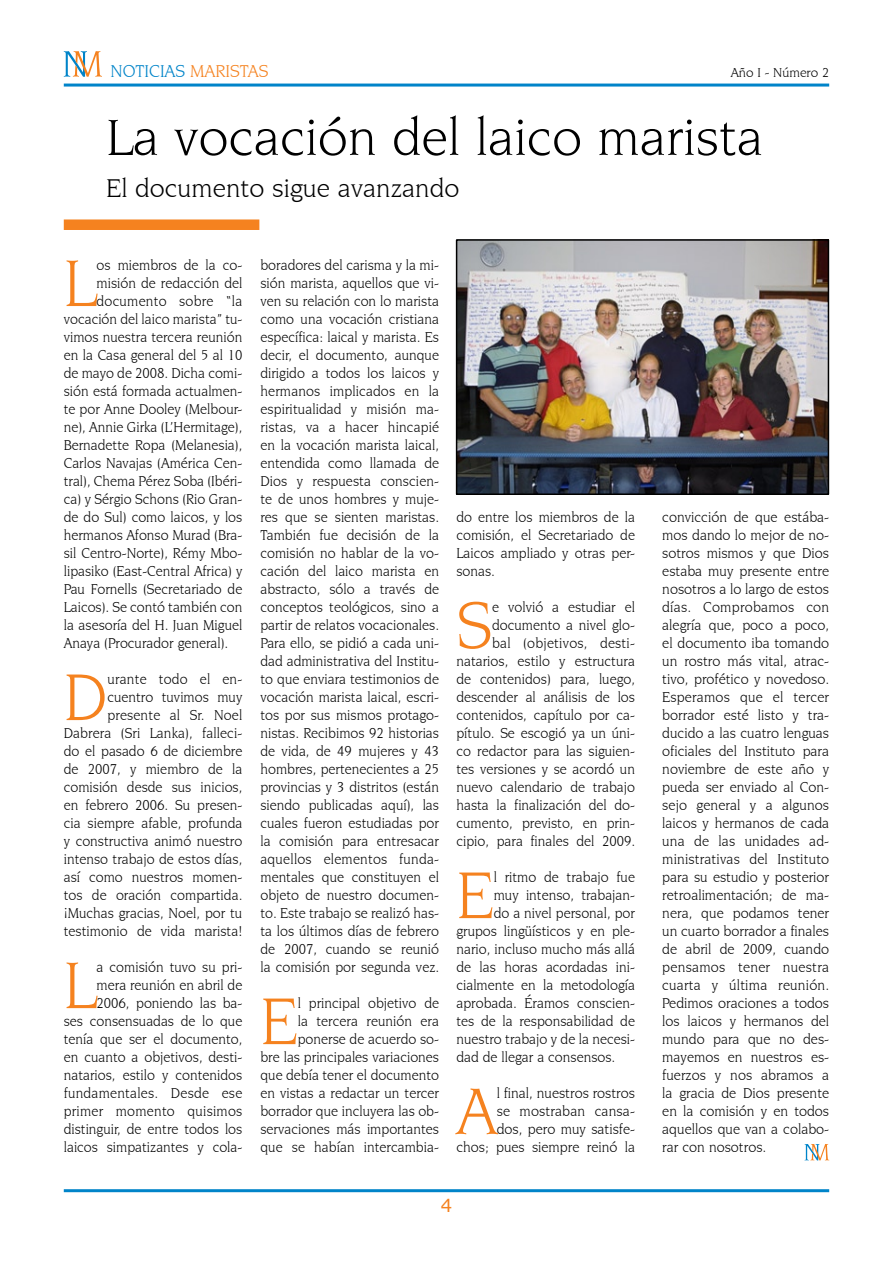
<style>
.page{position:relative;width:893px;height:1263px;background:#fff}
.page>*{position:absolute;margin:0;border:0;box-sizing:border-box;transform-origin:0 0}
.t1{font:70.05px "Novarese IT Cby BT";color:#f5821f;scale:.95 1}
.t2{font:54px "Novarese IT Cby BT";color:#000}
.t3{font:27px "Novarese IT Cby BT";color:#000}
.t4{font:18px "Novarese IT Cby BT";color:#0084c9}
.t5{font:18px "Novarese IT Cby BT";color:#f5821f}
.t6{font:15px/18px "Novarese IT Cby BT";color:#000;text-align:right;scale:.95 1}
.t7{font:15px/18px "Novarese IT Cby BT";color:#000;text-align:right;scale:.96 1}
.t8{font:13.5px "Novarese IT Cby BT";color:#000}
</style>
<div class="page">
<hr style="left:64px;top:1189px;width:765px;height:3px;background:#0084c9">
<hr style="left:64px;top:84px;width:765px;height:3px;background:#0084c9">
<svg style="left:64px;top:51px;width:38px;height:26px"></svg>
<svg style="left:805px;top:1144px;width:24px;height:16px"></svg>
<img style="left:459px;top:242px;width:367px;height:250px">
<div style="left:456px;top:239px;width:373px;height:256px;border:2px solid #000"></div>
<div style="left:64px;top:219px;width:195px;height:11px;background:#f5821f"></div>
<p class="t4" style="left:111px;top:60px;width:22px">Noticias</p>
<p class="t5" style="left:190px;top:60px;width:25px">Maristas</p>
<p class="t8" style="left:731px;top:64px;width:100px">Año I - Número 2</p>
<h2 class="t2" style="left:106px;top:105px;width:658px">La vocación del laico marista</h2>
<h3 class="t3" style="left:106px;top:172px;width:355px">El documento sigue avanzando</h3>
<h1 class="t1" style="left:64px;top:242px;width:36px">L</h1>
<p class="t6" style="left:97px;top:256px;width:155px">os miembros de la co-</p>
<p class="t6" style="left:97px;top:274px;width:155px">misión de redacción del</p>
<p class="t6" style="left:97px;top:292px;width:155px">documento sobre “la</p>
<p class="t6" style="left:64px;top:310px;width:189px">vocación del laico marista” tu-</p>
<p class="t6" style="left:64px;top:328px;width:189px">vimos nuestra tercera reunión</p>
<p class="t6" style="left:64px;top:346px;width:189px">en la Casa general del 5 al 10</p>
<p class="t6" style="left:64px;top:364px;width:189px">de mayo de 2008. Dicha comi-</p>
<p class="t6" style="left:64px;top:382px;width:189px">sión está formada actualmen-</p>
<p class="t6" style="left:64px;top:400px;width:189px">te por Anne Dooley (Melbour-</p>
<p class="t6" style="left:64px;top:418px;width:189px">ne), Annie Girka (L’Hermitage),</p>
<p class="t6" style="left:64px;top:436px;width:189px">Bernadette Ropa (Melanesia),</p>
<p class="t6" style="left:64px;top:454px;width:189px">Carlos Navajas (América Cen-</p>
<p class="t6" style="left:64px;top:472px;width:189px">tral), Chema Pérez Soba (Ibéri-</p>
<p class="t6" style="left:64px;top:490px;width:189px">ca) y Sérgio Schons (Rio Gran-</p>
<p class="t6" style="left:64px;top:508px;width:189px">de do Sul) como laicos, y los</p>
<p class="t6" style="left:64px;top:526px;width:189px">hermanos Afonso Murad (Bra-</p>
<p class="t6" style="left:64px;top:544px;width:189px">sil Centro-Norte), Rémy Mbo-</p>
<p class="t6" style="left:64px;top:562px;width:189px">lipasiko (East-Central Africa) y</p>
<p class="t6" style="left:64px;top:580px;width:189px">Pau Fornells (Secretariado de</p>
<p class="t6" style="left:64px;top:598px;width:189px">Laicos). Se contó también con</p>
<p class="t6" style="left:64px;top:616px;width:189px">la asesoría del H. Juan Miguel</p>
<p class="t6" style="left:64px;top:634px;width:175px">Anaya (Procurador general).</p>
<h1 class="t1" style="left:64px;top:656px;width:47px">D</h1>
<p class="t6" style="left:64px;top:670px;width:190px">urante todo el en&shy;cuentro tuvimos muy presente al Sr. Noel<br>Dabrera (Sri Lanka), falleci&shy;do el pasado 6 de diciembre de 2007, y miembro de la comisión desde sus inicios, en febrero 2006. Su presen&shy;cia siempre afable, profunda y constructiva animó nuestro intenso trabajo de estos días, así como nuestros momen&shy;tos de oración compartida. ¡Muchas gracias, Noel, por tu testimonio de vida marista!</p>
<h1 class="t1" style="left:64px;top:944px;width:36px">L</h1>
<p class="t6" style="left:64px;top:958px;width:189px">a comisión tuvo su pri&shy;mera reunión en abril de<br>2006, poniendo las ba-<br>ses consensuadas de lo que tenía que ser el documento, en cuanto a objetivos, desti&shy;natarios, estilo y contenidos fundamentales. Desde ese primer momento quisimos distinguir, de entre todos los laicos simpatizantes y cola-</p>
<p class="t6" style="left:260px;top:256px;width:190px;text-align:justify">boradores del carisma y la mi&shy;sión marista, aquellos que vi&shy;ven su relación con lo marista como una vocación cristiana específica: laical y marista. Es decir, el documento, aunque dirigido a todos los laicos y hermanos implicados en la espiritualidad y misión ma&shy;ristas, va a hacer hincapié en la vocación marista laical, entendida como llamada de Dios y respuesta conscien&shy;te de unos hombres y muje&shy;res que se sienten maristas.<br>También fue decisión de la comisión no hablar de la vo&shy;cación del laico marista en abstracto, sólo a través de conceptos teológicos, sino a partir de relatos vocacionales.<br>Para ello, se pidió a cada uni&shy;dad administrativa del Institu&shy;to que enviara testimonios de vocación marista laical, escri&shy;tos por sus mismos protago&shy;nistas. Recibimos 92 historias de vida, de 49 mujeres y 43 hombres, pertenecientes a 25 provincias y 3 distritos (están siendo publicadas aquí), las cuales fueron estudiadas por la comisión para entresacar aquellos elementos funda&shy;mentales que constituyen el objeto de nuestro documen&shy;to. Este trabajo se realizó has&shy;ta los últimos días de febrero de 2007, cuando se reunió la comisión por segunda vez.</p>
<h1 class="t1" style="left:260px;top:980px;width:41px">E</h1>
<p class="t6" style="left:260px;top:994px;width:189px">l principal objetivo de<br>la tercera reunión era ponerse de acuerdo so-<br>bre las principales variaciones que debía tener el documento en vistas a redactar un tercer borrador que incluyera las ob&shy;servaciones más importantes que se habían intercambia-</p>
<p class="t6" style="left:456px;top:508px;width:189px;text-align:justify">do entre los miembros de la comisión, el Secretariado de Laicos ampliado y otras per&shy;sonas.</p>
<h1 class="t1" style="left:456px;top:584px;width:39px">S</h1>
<p class="t6" style="left:456px;top:598px;width:189px">e volvió a estudiar el documento a nivel glo-<br>bal (objetivos, desti&shy;natarios, estilo y estructura de contenidos) para, luego, descender al análisis de los contenidos, capítulo por ca&shy;pítulo. Se escogió ya un úni&shy;co redactor para las siguien&shy;tes versiones y se acordó un nuevo calendario de trabajo hasta la finalización del do&shy;cumento, previsto, en prin&shy;cipio, para finales del 2009.</p>
<h1 class="t1" style="left:456px;top:854px;width:41px">E</h1>
<p class="t6" style="left:494px;top:868px;width:150px">l ritmo de trabajo fue</p>
<p class="t6" style="left:494px;top:886px;width:150px">muy intenso, trabajan-</p>
<p class="t6" style="left:494px;top:904px;width:150px">do a nivel personal, por</p>
<p class="t6" style="left:456px;top:922px;width:189px">grupos lingüísticos y en ple-</p>
<p class="t6" style="left:456px;top:940px;width:189px">nario, incluso mucho más allá</p>
<p class="t6" style="left:456px;top:958px;width:189px">de las horas acordadas ini-</p>
<p class="t6" style="left:456px;top:976px;width:189px">cialmente en la metodología</p>
<p class="t6" style="left:456px;top:994px;width:189px">aprobada. Éramos conscien-</p>
<p class="t6" style="left:456px;top:1012px;width:189px">tes de la responsabilidad de</p>
<p class="t6" style="left:456px;top:1030px;width:189px">nuestro trabajo y de la necesi-</p>
<p class="t6" style="left:456px;top:1048px;width:169px">dad de llegar a consensos.</p>
<h1 class="t1" style="left:456px;top:1070px;width:44px">A</h1>
<p class="t7" style="left:456px;top:1084px;width:188px">l final, nuestros rostros<br>se mostraban cansa-<br>dos, pero muy satisfe-<br>chos; pues siempre reinó la</p>
<p class="t7" style="left:662px;top:508px;width:175px;text-align:justify">convicción de que estába&shy;mos dando lo mejor de no&shy;sotros mismos y que Dios estaba muy presente entre nosotros a lo largo de estos días. Comprobamos con alegría que, poco a poco, el documento iba tomando un rostro más vital, atrac&shy;tivo, profético y novedoso.<br>Esperamos que el tercer borrador esté listo y tra&shy;ducido a las cuatro lenguas oficiales del Instituto para noviembre de este año y pueda ser enviado al Con&shy;sejo general y a algunos laicos y hermanos de cada una de las unidades ad&shy;ministrativas del Instituto para su estudio y posterior retroalimentación; de ma&shy;nera, que podamos tener un cuarto borrador a finales de abril de 2009, cuando pensamos tener nuestra cuarta y última reunión.<br>Pedimos oraciones a todos los laicos y hermanos del mundo para que no des&shy;mayemos en nuestros es&shy;fuerzos y nos abramos a la gracia de Dios presente en la comisión y en todos aquellos que van a colabo&shy;rar con nosotros.</p>
</div>
